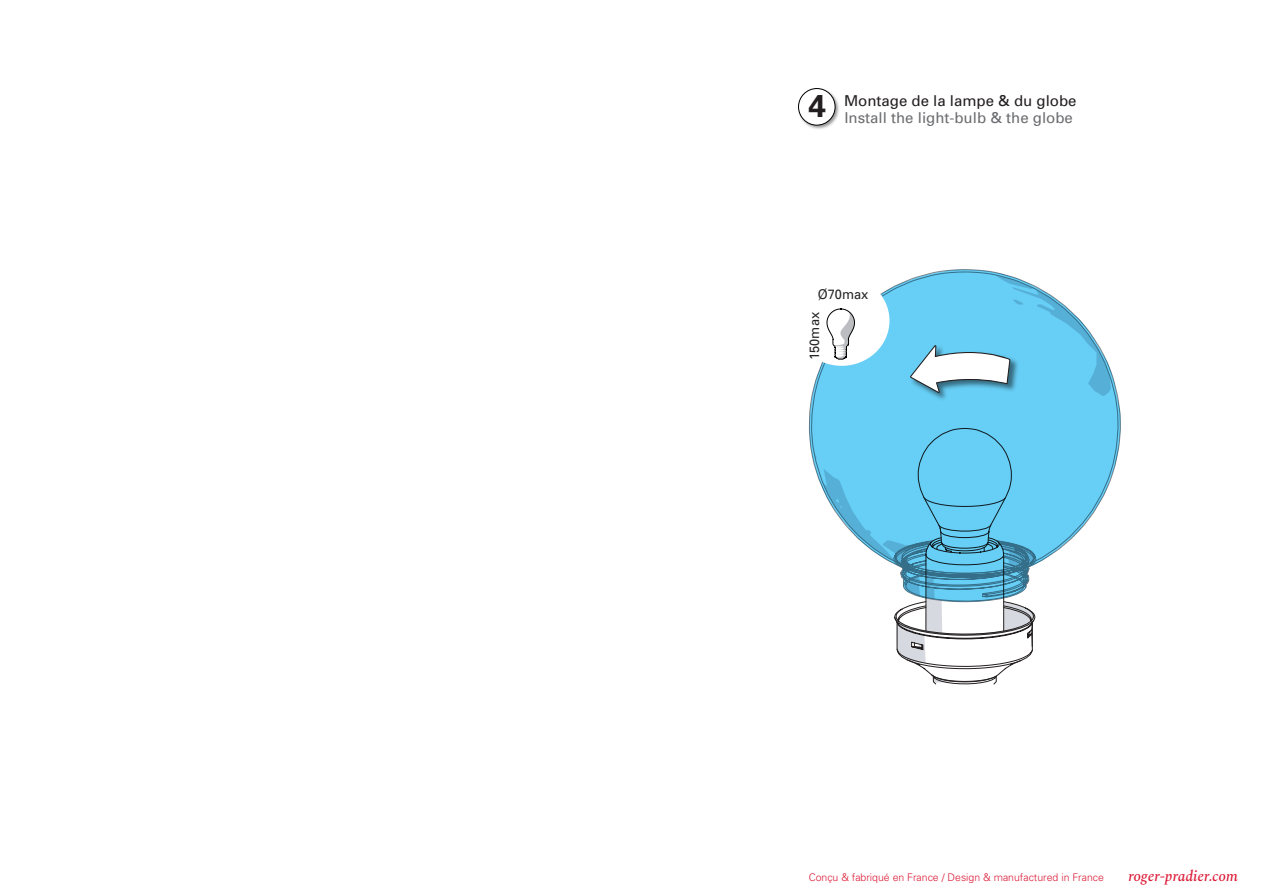
<style>
.page{position:relative;width:1263px;height:893px;background:#fff}
.page>*{position:absolute;margin:0;border:0;box-sizing:border-box;transform-origin:0 0}
.t1{font:700 31.5px "Univers LT Std";color:#231f20}
.t2{font:15px "Univers";color:#6c6d70}
.t3{font:15px "Univers";color:#231f20}
.t4{font:italic 500 15px "Spectral";color:#dc1a36}
.t5{font:13.5px "Univers";color:#262324;scale:.95 1}
.t6{font:300 10.5px "Univers";color:#dc1a36}
</style>
<div class="page">
<svg style="left:894px;top:602px;width:142px;height:83px"></svg>
<svg style="left:809px;top:270px;width:311px;height:332px;fill:#67cef5"></svg>
<img style="left:907px;top:343px;width:114px;height:61px">
<svg style="left:910px;top:345px;width:100px;height:48px"></svg>
<div style="left:794px;top:275px;width:95px;height:91px;background:#fff;border-radius:50%"></div>
<svg style="left:826px;top:308px;width:29px;height:52px"></svg>
<img style="left:798px;top:88px;width:41px;height:41px">
<div style="left:798px;top:89px;width:37px;height:36px;background:#fff;border-radius:50%"></div>
<div style="left:798px;top:88px;width:37px;height:37px;border:1px solid #000001;border-radius:50%"></div>
<h1 class="t1" style="left:808px;top:88px;width:19px">4</h1>
<h2 class="t3" style="left:844px;top:92px;width:234px">Montage de la lampe &amp; du globe</h2>
<h2 class="t2" style="left:844px;top:109px;width:230px">Install the light-bulb &amp; the globe</h2>
<p class="t5" style="left:818px;top:286px;width:55px">Ø70max</p>
<p class="t5" style="left:806px;top:360px;width:52px;rotate:-90deg">150max</p>
<p class="t6" style="left:809px;top:871px;width:297px">Conçu &amp; fabriqué en France / Design &amp; manufactured in France</p>
<h2 class="t4" style="left:1128px;top:865px;width:111px">roger-pradier.com</h2>
</div>
